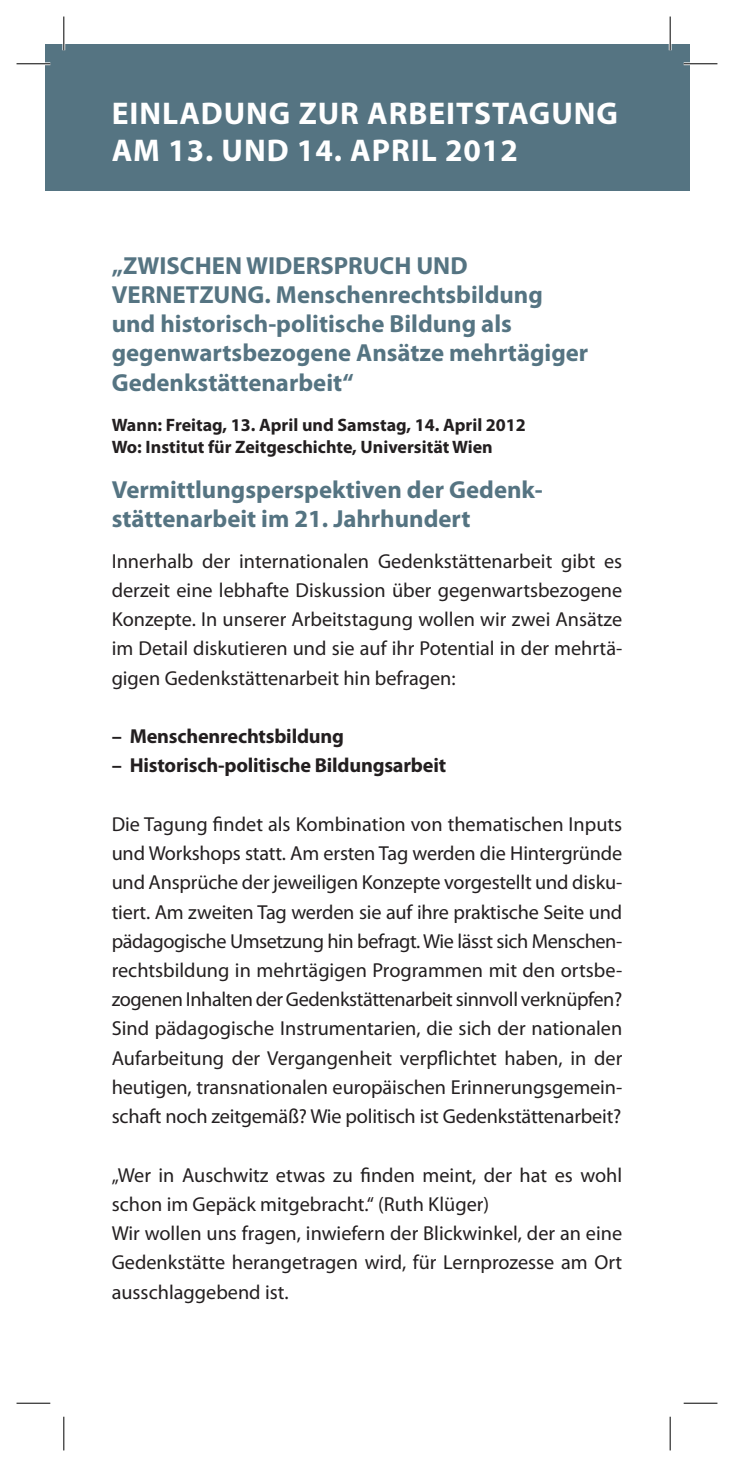
<style>
.page{position:relative;width:734px;height:1467px;background:#fff}
.page>*{position:absolute;margin:0;border:0;box-sizing:border-box;transform-origin:0 0}
.t1{font:700 31.5px/37.8px "Myriad Pro";letter-spacing:.03em;color:#fff}
.t2{font:700 24.75px/29.2px "Myriad Pro";color:#557482}
.t3{font:20.25px/29.2px "Myriad Pro";color:#231f20;text-align:justify}
.t4{font:700 20.25px "Myriad Pro";letter-spacing:-.01em;color:#231f20}
.t5{font:700 18px/21.6px "Myriad Pro";color:#231f20}
</style>
<div class="page">
<div style="left:45px;top:45px;width:644px;height:146px;background:#557482"></div>
<hr style="left:17px;top:62px;width:33px;height:3px;background:#fff">
<hr style="left:683px;top:62px;width:34px;height:3px;background:#fff">
<hr style="left:62px;top:17px;width:3px;height:33px;background:#fff">
<hr style="left:668px;top:17px;width:3px;height:33px;background:#fff">
<hr style="left:17px;top:63px;width:33px;height:1px;background:#000">
<hr style="left:683px;top:63px;width:34px;height:1px;background:#000">
<hr style="left:17px;top:1403px;width:33px;height:1px;background:#000">
<hr style="left:683px;top:1403px;width:34px;height:1px;background:#000">
<hr style="left:63px;top:17px;width:1px;height:33px;background:#000">
<hr style="left:63px;top:1417px;width:1px;height:33px;background:#000">
<hr style="left:669px;top:17px;width:1px;height:33px;background:#000">
<hr style="left:669px;top:1417px;width:1px;height:33px;background:#000">
<h1 class="t1" style="left:112px;top:93px;width:507px">EINLADUNG ZUR ARBEITSTAGUNG<br>AM 13. UND 14. APRIL 2012</h1>
<p class="t2" style="left:112px;top:250px;width:478px">„ZWISCHEN WIDERSPRUCH UND VERNETZUNG. Menschenrechtsbildung und historisch-politische Bildung als gegenwartsbezogene Ansätze mehrtägiger Gedenkstättenarbeit“</p>
<p class="t5" style="left:112px;top:414px;width:415px">Wann: Freitag, 13. April und Samstag, 14. April 2012<br>Wo: Institut für Zeitgeschichte, Universität Wien</p>
<p class="t2" style="left:112px;top:474px;width:432px">Vermittlungsperspektiven der Gedenk&shy;stättenarbeit im 21. Jahrhundert</p>
<p class="t3" style="left:112px;top:546px;width:512px">Innerhalb der internationalen Gedenkstättenarbeit gibt es derzeit eine lebhafte Diskussion über gegenwartsbezogene Konzepte. In unserer Arbeitstagung wollen wir zwei Ansätze im Detail diskutieren und sie auf ihr Potential in der mehrtä&shy;gigen Gedenkstättenarbeit hin befragen:</p>
<p class="t4" style="left:112px;top:723px;width:234px">– Menschenrechtsbildung</p>
<p class="t4" style="left:112px;top:752px;width:336px">– Historisch-politische Bildungsarbeit</p>
<p class="t3" style="left:112px;top:809px;width:512px">Die Tagung findet als Kombination von thematischen Inputs und Workshops statt. Am ersten Tag werden die Hintergründe und Ansprüche der jeweiligen Konzepte vorgestellt und disku&shy;tiert. Am zweiten Tag werden sie auf ihre praktische Seite und pädagogische Umsetzung hin befragt. Wie lässt sich Menschen&shy;rechtsbildung in mehrtägigen Programmen mit den ortsbe&shy;zogenen Inhalten der Gedenkstättenarbeit sinnvoll verknüpfen?<br>Sind pädagogische Instrumentarien, die sich der nationalen Aufarbeitung der Vergangenheit verpflichtet haben, in der heutigen, transnationalen europäischen Erinnerungsgemein&shy;schaft noch zeitgemäß? Wie politisch ist Gedenkstättenarbeit?</p>
<p class="t3" style="left:112px;top:1160px;width:512px;text-align:left">„Wer in Auschwitz etwas zu finden meint, der hat es wohl schon im Gepäck mitgebracht.“ (Ruth Klüger)<br>Wir wollen uns fragen, inwiefern der Blickwinkel, der an eine Gedenkstätte herangetragen wird, für Lernprozesse am Ort ausschlaggebend ist.</p>
</div>
